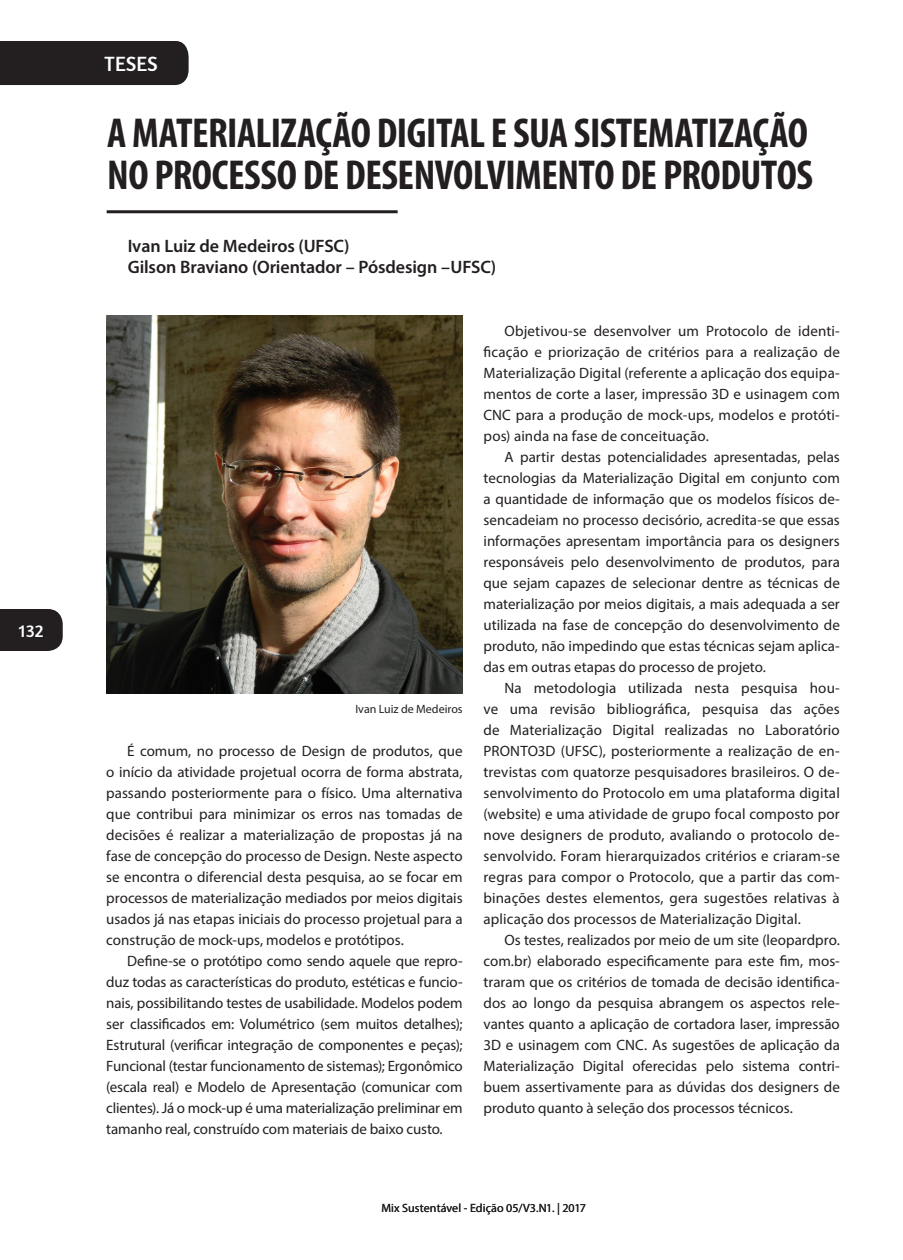
<style>
.page{position:relative;width:903px;height:1260px;background:#fff}
.page>*{position:absolute;margin:0;border:0;box-sizing:border-box;transform-origin:0 0}
.título{font:700 condensed 42px/42px "Myriad Pro";letter-spacing:-.015em;color:#231f20}
.t1{font:21px "Amaranth";color:#fff}
.Autores_título{font:600 18px "Myriad Pro";letter-spacing:-.005em;color:#231f20}
.t2{font:18px "Amaranth";color:#fff}
.texto{font:15px/21px "Myriad Pro";color:#231f20;text-align:justify}
.texto-2{font:12px "Myriad Pro";letter-spacing:.005em;color:#231f20}
.fonte_imagens{font:12px "Myriad Pro";color:#231f20}
</style>
<div class="page">
<div style="left:0;top:41px;width:189px;height:44px;background:#231f20"></div>
<div style="left:0;top:609px;width:63px;height:42px;background:#231f20"></div>
<hr style="left:107px;top:210px;width:291px;height:3px;background:#231f20">
<img style="left:107px;top:315px;width:356px;height:378px">
<p class="t2" style="left:19px;top:620px;width:26px">132</p>
<h2 class="t1" style="left:105px;top:51px;width:55px">TESES</h2>
<p class="título" style="left:107px;top:111px;width:707px">A MATERIALIZAÇÃO DIGITAL E SUA SISTEMATIZAÇÃO<br>NO PROCESSO DE DESENVOLVIMENTO DE PRODUTOS</p>
<p class="Autores_título" style="left:128px;top:234px;width:223px">Ivan Luiz de Medeiros (UFSC)</p>
<p class="Autores_título" style="left:128px;top:255px;width:370px">Gilson Braviano (Orientador – Pósdesign –UFSC)</p>
<p class="fonte_imagens" style="left:355px;top:701px;width:109px">Ivan Luiz de Medeiros</p>
<p class="texto" style="left:106px;top:740px;width:358px;text-indent:21px">É comum, no processo de Design de produtos, que o início da atividade projetual ocorra de forma abstrata, passando posteriormente para o físico. Uma alternativa que contribui para minimizar os erros nas tomadas de decisões é realizar a materialização de propostas já na fase de concepção do processo de Design. Neste aspecto se encontra o diferencial desta pesquisa, ao se focar em processos de materialização mediados por meios digitais usados já nas etapas iniciais do processo projetual para a construção de mock-ups, modelos e protótipos.</p>
<p class="texto" style="left:106px;top:950px;width:358px;text-indent:21px">Define-se o protótipo como sendo aquele que repro&shy;duz todas as características do produto, estéticas e funcio&shy;nais, possibilitando testes de usabilidade. Modelos podem ser classificados em: Volumétrico (sem muitos detalhes); Estrutural (verificar integração de componentes e peças); Funcional (testar funcionamento de sistemas); Ergonômico (escala real) e Modelo de Apresentação (comunicar com clientes). Já o mock-up é uma materialização preliminar em tamanho real, construído com materiais de baixo custo.</p>
<p class="texto" style="left:484px;top:320px;width:358px;text-indent:21px">Objetivou-se desenvolver um Protocolo de identi&shy;ficação e priorização de critérios para a realização de Materialização Digital (referente a aplicação dos equipa&shy;mentos de corte a laser, impressão 3D e usinagem com CNC para a produção de mock-ups, modelos e protóti&shy;pos) ainda na fase de conceituação.</p>
<p class="texto" style="left:484px;top:446px;width:358px;text-indent:21px">A partir destas potencialidades apresentadas, pelas tecnologias da Materialização Digital em conjunto com a quantidade de informação que os modelos físicos de&shy;sencadeiam no processo decisório, acredita-se que essas informações apresentam importância para os designers responsáveis pelo desenvolvimento de produtos, para que sejam capazes de selecionar dentre as técnicas de materialização por meios digitais, a mais adequada a ser utilizada na fase de concepção do desenvolvimento de produto, não impedindo que estas técnicas sejam aplica&shy;das em outras etapas do processo de projeto.</p>
<p class="texto" style="left:484px;top:677px;width:358px;text-indent:21px">Na metodologia utilizada nesta pesquisa hou&shy;ve uma revisão bibliográfica, pesquisa das ações de Materialização Digital realizadas no Laboratório PRONTO3D (UFSC), posteriormente a realização de en&shy;trevistas com quatorze pesquisadores brasileiros. O de&shy;senvolvimento do Protocolo em uma plataforma digital (website) e uma atividade de grupo focal composto por nove designers de produto, avaliando o protocolo de&shy;senvolvido. Foram hierarquizados critérios e criaram-se regras para compor o Protocolo, que a partir das com&shy;binações destes elementos, gera sugestões relativas à aplicação dos processos de Materialização Digital.</p>
<p class="texto" style="left:484px;top:929px;width:358px;text-indent:21px">Os testes, realizados por meio de um site (leopardpro. com.br) elaborado especificamente para este fim, mos&shy;traram que os critérios de tomada de decisão identifica&shy;dos ao longo da pesquisa abrangem os aspectos rele&shy;vantes quanto a aplicação de cortadora laser, impressão 3D e usinagem com CNC. As sugestões de aplicação da Materialização Digital oferecidas pelo sistema contri&shy;buem assertivamente para as dúvidas dos designers de produto quanto à seleção dos processos técnicos.</p>
<p class="texto-2" style="left:381px;top:1201px;width:206px">Mix Sustentável - Edição 05/V3.N1. | 2017</p>
</div>
